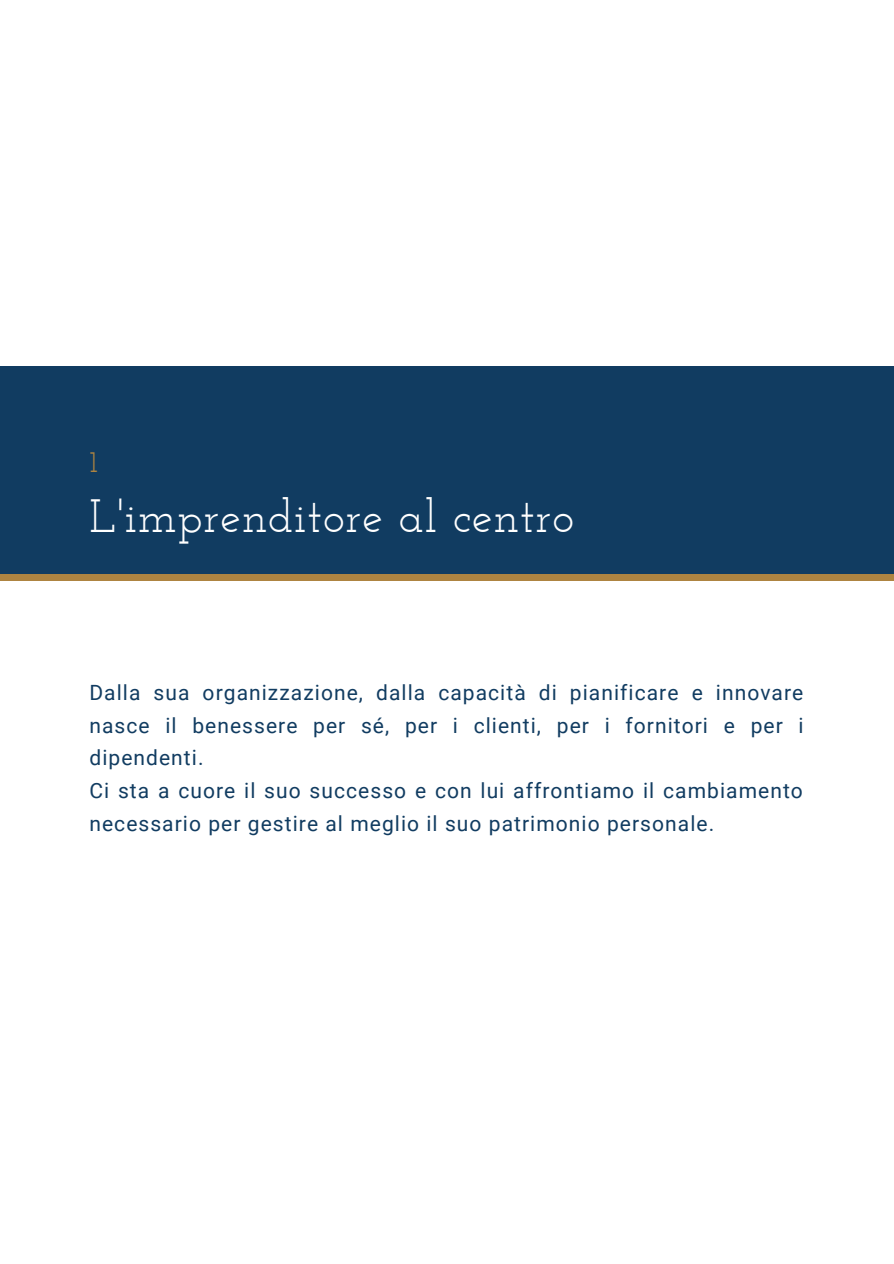
<style>
.page{position:relative;width:894px;height:1264px;background:#fff}
.page>*{position:absolute;margin:0;border:0;box-sizing:border-box;transform-origin:0 0}
.t1{font:46.5px "Josefin Slab";letter-spacing:.02em;color:#fff}
.t2{font:30px "Josefin Slab";color:#ae8441}
.t3{font:21px/32.7px "Roboto";letter-spacing:.05em;color:#113c61;text-align:justify}
</style>
<div class="page">
<div style="left:0;top:366px;width:893px;height:212px;background:#113c61"></div>
<div style="left:0;top:574px;width:893px;height:7px;background:#ae8441"></div>
<p class="t2" style="left:89px;top:449px;width:9px">1</p>
<p class="t1" style="left:89px;top:497px;width:486px">L'imprenditore al centro</p>
<p class="t3" style="left:89px;top:676px;width:715px">Dalla sua organizzazione, dalla capacità di pianificare e innovare nasce il benessere per sé, per i clienti, per i fornitori e per i dipendenti.</p>
<p class="t3" style="left:89px;top:774px;width:714px">Ci sta a cuore il suo successo e con lui affrontiamo il cambiamento necessario per gestire al meglio il suo patrimonio personale.</p>
</div>
